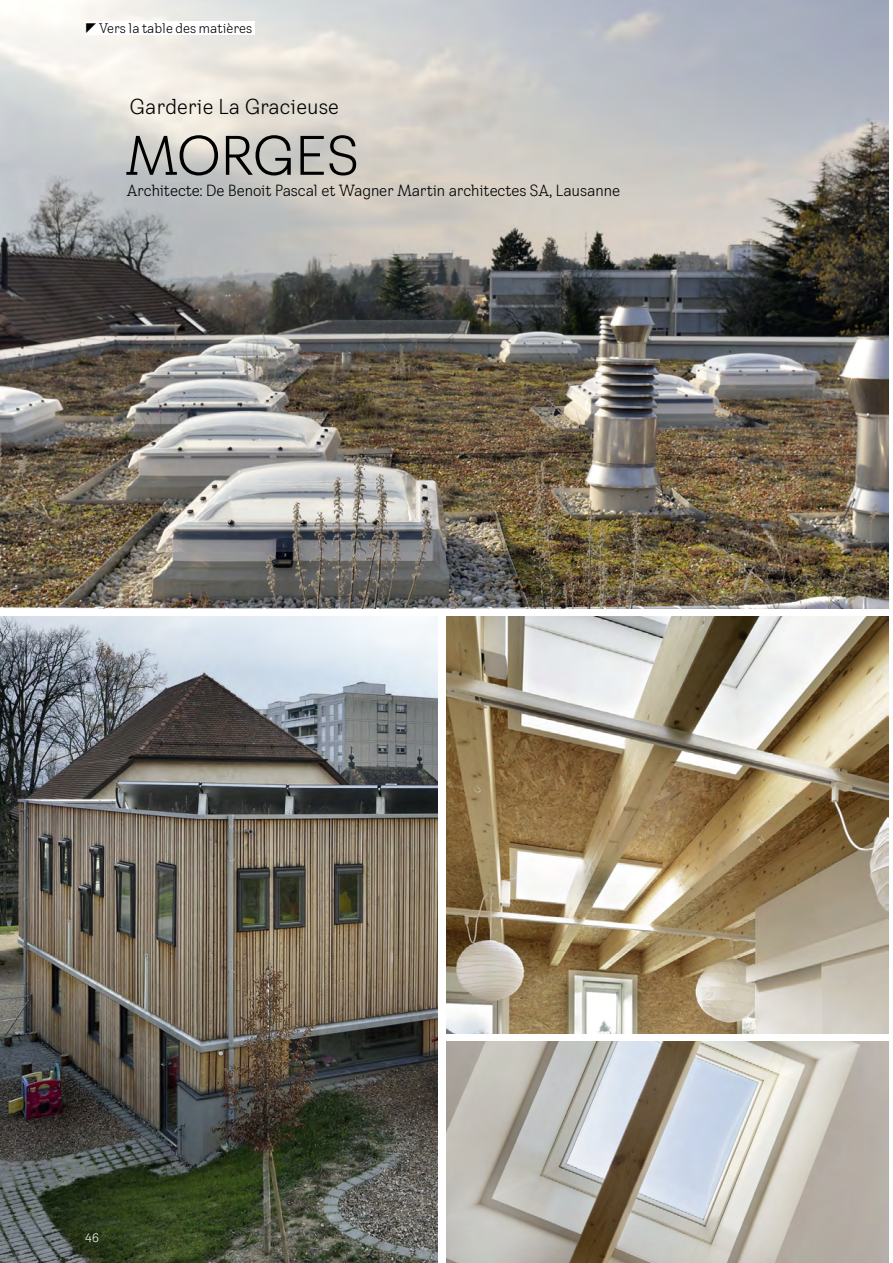
<style>
.page{position:relative;width:893px;height:1263px;background:#fff}
.page>*{position:absolute;margin:0;border:0;box-sizing:border-box;transform-origin:0 0}
.t1{font:54px "VELUX Transform Headline";color:#000}
.t2{font:condensed 21px "VELUX Transform";color:#000}
.t3{font:condensed 15.75px "VELUX Transform";letter-spacing:-.015em;color:#000}
.t4{font:condensed 13.5px "VELUX Transform";color:#000}
.t5{font:condensed 12px "VELUX Transform";color:#fff}
</style>
<div class="page">
<img style="left:0;top:617px;width:438px;height:646px">
<img style="left:446px;top:1042px;width:443px;height:221px">
<img style="left:0;top:0;width:889px;height:608px">
<img style="left:446px;top:617px;width:443px;height:416px">
<div style="left:85px;top:21px;width:170px;height:13px;background:#fff"></div>
<p class="t4" style="left:99px;top:20px;width:155px">Vers la table des matières</p>
<h2 class="t2" style="left:130px;top:94px;width:211px">Garderie La Gracieuse</h2>
<h1 class="t1" style="left:125px;top:123px;width:235px">MORGES</h1>
<p class="t3" style="left:127px;top:181px;width:495px">Architecte: De Benoit Pascal et Wagner Martin architectes SA, Lausanne</p>
<p class="t5" style="left:85px;top:1230px;width:15px">46</p>
</div>
